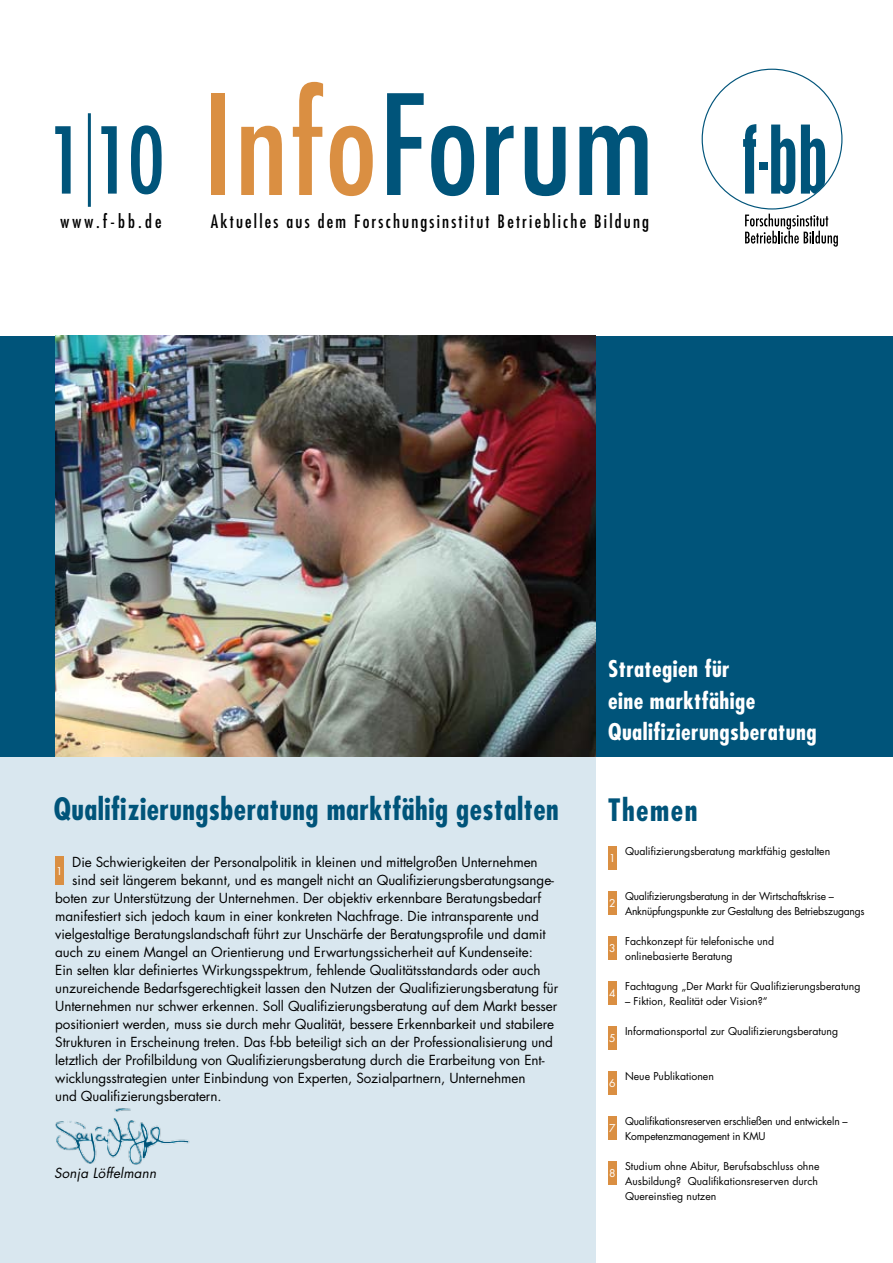
<style>
.page{position:relative;width:893px;height:1263px;background:#fff}
.page>*{position:absolute;margin:0;border:0;box-sizing:border-box;transform-origin:0 0}
.t1{font:condensed 135px "Futura";letter-spacing:.015em;color:#00547a}
.t2{font:condensed 89.4px "Futura";color:#00547a}
.t3{font:700 condensed 30px "Futura";letter-spacing:.015em;color:#00547a}
.t4{font:700 condensed 22.5px/31.5px "Futura";letter-spacing:.02em;color:#fff}
.t5{font:condensed 18px "Futura";letter-spacing:.12em;color:#000}
.t6{font:13.5px "Futura";letter-spacing:-.005em;color:#000}
.t7{font:italic 13.5px "Futura";letter-spacing:.01em;color:#000}
.t8{font:10.5px/15px "Futura";color:#000}
.t9{font:10.5px/15px "Futura";letter-spacing:-.02em;color:#000}
.t10{font:10.5px "Futura";color:#fff}
.s1{color:#da8f42}
</style>
<div class="page">
<div style="left:0;top:750px;width:595px;height:513px;background:#d9e7ef"></div>
<hr style="left:88px;top:113px;width:3px;height:94px;background:#00547a">
<div style="left:0;top:336px;width:893px;height:421px;background:#00547a"></div>
<div style="left:55px;top:856px;width:9px;height:29px;background:#da8f42"></div>
<div style="left:608px;top:846px;width:9px;height:23px;background:#da8f42"></div>
<div style="left:608px;top:891px;width:9px;height:23px;background:#da8f42"></div>
<div style="left:608px;top:936px;width:9px;height:23px;background:#da8f42"></div>
<div style="left:608px;top:981px;width:9px;height:23px;background:#da8f42"></div>
<div style="left:608px;top:1026px;width:9px;height:23px;background:#da8f42"></div>
<div style="left:608px;top:1071px;width:9px;height:23px;background:#da8f42"></div>
<div style="left:608px;top:1116px;width:9px;height:23px;background:#da8f42"></div>
<div style="left:608px;top:1161px;width:9px;height:23px;background:#da8f42"></div>
<svg style="left:743px;top:124px;width:13px;height:70px"></svg>
<div style="left:759px;top:163px;width:8px;height:7px;background:#00547a"></div>
<svg style="left:771px;top:125px;width:24px;height:69px"></svg>
<svg style="left:801px;top:125px;width:24px;height:69px"></svg>
<svg style="left:745px;top:214px;width:93px;height:33px"></svg>
<img style="left:55px;top:336px;width:540px;height:421px">
<img style="left:55px;top:1108px;width:135px;height:57px">
<h2 class="t2" style="left:48px;top:104px;width:118px">1 10</h2>
<h3 class="t5" style="left:61px;top:210px;width:103px">www.f-bb.de</h3>
<h1 class="t1" style="left:203px;top:60px;width:452px"><span class="s1">Info</span>Forum</h1>
<h3 class="t5" style="left:211px;top:210px;width:440px">Aktuelles aus dem Forschungsinstitut Betriebliche Bildung</h3>
<h3 class="t4" style="left:608px;top:653px;width:210px">Strategien für<br>eine marktfähige<br>Qualifizierungsberatung</h3>
<h3 class="t3" style="left:54px;top:790px;width:506px">Qualifizierungsberatung marktfähig gestalten</h3>
<p class="t6" style="left:72px;top:852px;width:467px">Die Schwierigkeiten der Personalpolitik in kleinen und mittelgroßen Unternehmen</p>
<p class="t6" style="left:72px;top:870px;width:483px">sind seit längerem bekannt, und es mangelt nicht an Qualifizierungsberatungsange-</p>
<p class="t6" style="left:55px;top:888px;width:487px">boten zur Unterstützung der Unternehmen. Der objektiv erkennbare Beratungsbedarf</p>
<p class="t6" style="left:55px;top:906px;width:485px">manifestiert sich jedoch kaum in einer konkreten Nachfrage. Die intransparente und</p>
<p class="t6" style="left:55px;top:924px;width:492px">vielgestaltige Beratungslandschaft führt zur Unschärfe der Beratungsprofile und damit</p>
<p class="t6" style="left:55px;top:942px;width:479px">auch zu einem Mangel an Orientierung und Erwartungssicherheit auf Kundenseite:</p>
<p class="t6" style="left:55px;top:960px;width:487px">Ein selten klar definiertes Wirkungsspektrum, fehlende Qualitätsstandards oder auch</p>
<p class="t6" style="left:55px;top:978px;width:504px">unzureichende Bedarfsgerechtigkeit lassen den Nutzen der Qualifizierungsberatung für</p>
<p class="t6" style="left:55px;top:996px;width:504px">Unternehmen nur schwer erkennen. Soll Qualifizierungsberatung auf dem Markt besser</p>
<p class="t6" style="left:55px;top:1014px;width:500px">positioniert werden, muss sie durch mehr Qualität, bessere Erkennbarkeit und stabilere</p>
<p class="t6" style="left:55px;top:1032px;width:499px">Strukturen in Erscheinung treten. Das f-bb beteiligt sich an der Professionalisierung und</p>
<p class="t6" style="left:55px;top:1050px;width:491px">letztlich der Profilbildung von Qualifizierungsberatung durch die Erarbeitung von Ent-</p>
<p class="t6" style="left:55px;top:1068px;width:472px">wicklungsstrategien unter Einbindung von Experten, Sozialpartnern, Unternehmen</p>
<p class="t6" style="left:55px;top:1086px;width:168px">und Qualifizierungsberatern.</p>
<p class="t10" style="left:56px;top:863px;width:8px">1</p>
<p class="t7" style="left:54px;top:1163px;width:104px">Sonja Löffelmann</p>
<h3 class="t3" style="left:608px;top:790px;width:91px">Themen</h3>
<p class="t8" style="left:625px;top:843px;width:207px">Qualifizierungsberatung marktfähig gestalten</p>
<p class="t9" style="left:625px;top:888px;width:241px">Qualifizierungsberatung in der Wirtschaftskrise –<br>Anknüpfungspunkte zur Gestaltung des Betriebszugangs</p>
<p class="t8" style="left:625px;top:933px;width:150px">Fachkonzept für telefonische und onlinebasierte Beratung</p>
<p class="t8" style="left:625px;top:978px;width:237px">Fachtagung „Der Markt für Qualifizierungsberatung</p>
<p class="t8" style="left:625px;top:993px;width:144px">– Fiktion, Realität oder Vision?“</p>
<p class="t8" style="left:625px;top:1023px;width:214px">Informationsportal zur Qualifizierungsberatung</p>
<p class="t8" style="left:625px;top:1068px;width:90px">Neue Publikationen</p>
<p class="t8" style="left:625px;top:1113px;width:224px">Qualifikationsreserven erschließen und entwickeln –<br>Kompetenzmanagement in KMU</p>
<p class="t8" style="left:625px;top:1158px;width:196px">Studium ohne Abitur, Berufsabschluss ohne<br>Ausbildung? Qualifikationsreserven durch<br>Quereinstieg nutzen</p>
<p class="t10" style="left:609px;top:851px;width:8px">1</p>
<p class="t10" style="left:609px;top:896px;width:8px">2</p>
<p class="t10" style="left:609px;top:941px;width:8px">3</p>
<p class="t10" style="left:609px;top:986px;width:8px">4</p>
<p class="t10" style="left:609px;top:1031px;width:8px">5</p>
<p class="t10" style="left:609px;top:1076px;width:8px">6</p>
<p class="t10" style="left:609px;top:1121px;width:8px">7</p>
<p class="t10" style="left:609px;top:1166px;width:8px">8</p>
</div>
